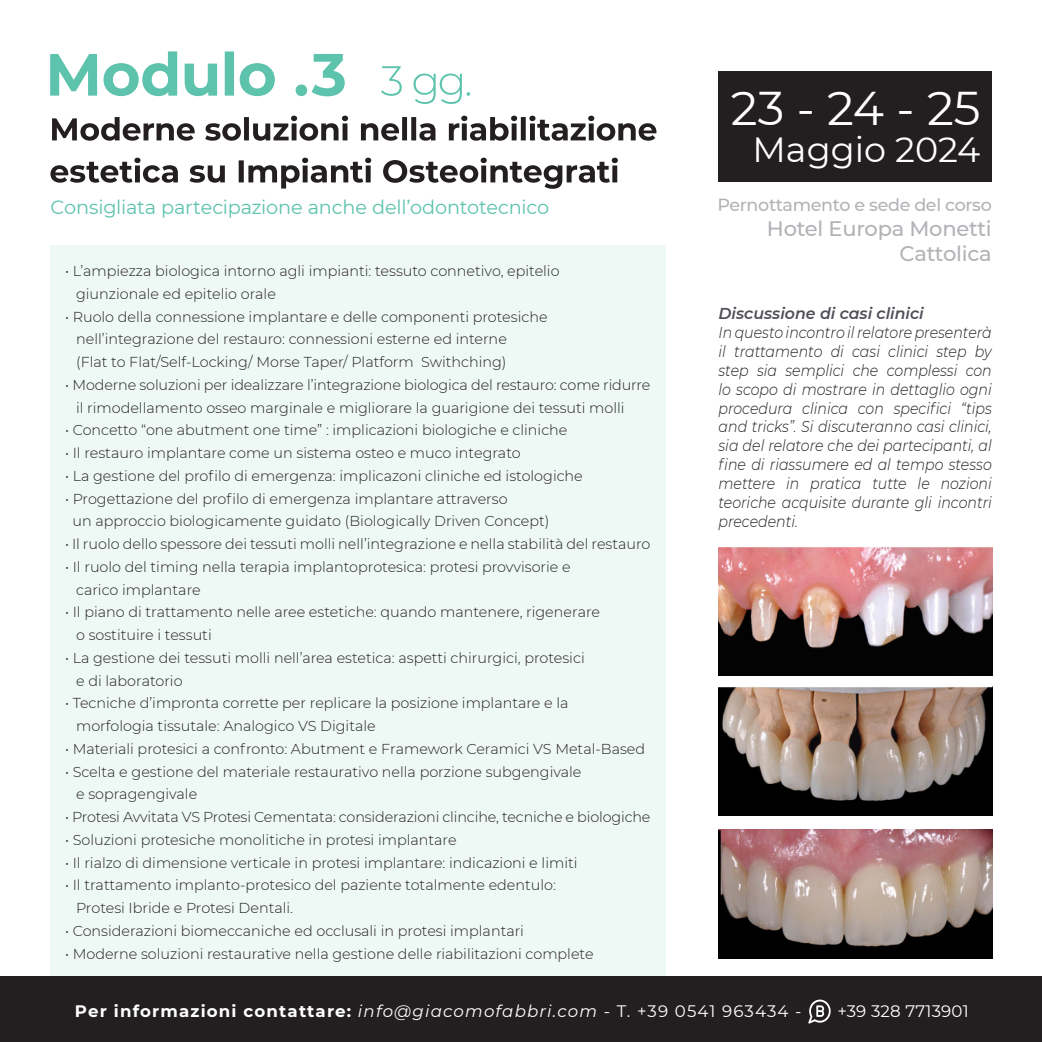
<style>
.page{position:relative;width:1042px;height:1042px;background:#fff}
.page>*{position:absolute;margin:0;border:0;box-sizing:border-box;transform-origin:0 0}
.t1{font:47.25px "Montserrat";color:#fff}
.t2{font:35px "Montserrat";color:#fff}
.t3{font:500 21px/25.2px "Montserrat";letter-spacing:-.01em;color:#b2b3b7;text-align:right}
.t4{font:19.25px "Montserrat";letter-spacing:-.01em;color:#5dc3ad}
.t5{font:500 17.5px "Montserrat";letter-spacing:-.02em;color:#b2b3b7}
.t6{font:700 16.62px "Montserrat";letter-spacing:.07em;color:#fff}
.t7{font:16.62px "Montserrat";letter-spacing:.01em;color:#fff}
.t8{font:italic 300 15.75px/18.9px "Montserrat";color:#231f20;text-align:justify;scale:.9 1}
.t9{font:italic 600 15.75px "Montserrat";color:#4f4f57}
.t10{font:300 14.35px/22.8px "Montserrat";color:#231f20}
.s1{font-weight:400;font-style:italic}
.s2{font-weight:400}
</style>
<div class="page">
<div style="left:50px;top:246px;width:616px;height:750px;background:#eef8f5"></div>
<svg style="left:50px;top:51px;width:420px;height:53px"></svg>
<svg style="left:50px;top:158px;width:568px;height:31px"></svg>
<svg style="left:52px;top:116px;width:604px;height:25px"></svg>
<img style="left:719px;top:547px;width:273px;height:128px">
<img style="left:719px;top:687px;width:273px;height:128px">
<img style="left:719px;top:829px;width:273px;height:129px">
<div style="left:0;top:976px;width:1042px;height:66px;background:#231f20"></div>
<div style="left:718px;top:71px;width:274px;height:111px;background:#231f20"></div>
<svg style="left:808px;top:999px;width:22px;height:24px"></svg>
<h3 class="t4" style="left:50px;top:194px;width:500px">Consigliata partecipazione anche dell’odontotecnico</h3>
<p class="t10" style="left:76px;top:259px;width:485px;text-indent:-11px">• L’ampiezza biologica intorno agli impianti: tessuto connetivo, epitelio giunzionale ed epitelio orale</p>
<p class="t10" style="left:76px;top:305px;width:473px;text-indent:-11px">• Ruolo della connessione implantare e delle componenti protesiche nell’integrazione del restauro: connessioni esterne ed interne<br>(Flat to Flat/Self-Locking/ Morse Taper/ Platform Swithching)</p>
<p class="t10" style="left:76px;top:373px;width:576px;text-indent:-11px">• Moderne soluzioni per idealizzare l’integrazione biologica del restauro: come ridurre il rimodellamento osseo marginale e migliorare la guarigione dei tessuti molli</p>
<p class="t10" style="left:65px;top:418px;width:504px">• Concetto “one abutment one time” : implicazioni biologiche e cliniche</p>
<p class="t10" style="left:65px;top:441px;width:457px">• Il restauro implantare come un sistema osteo e muco integrato</p>
<p class="t10" style="left:65px;top:464px;width:519px">• La gestione del profilo di emergenza: implicazoni cliniche ed istologiche</p>
<p class="t10" style="left:72px;top:487px;width:479px;text-indent:-7px">• Progettazione del profilo di emergenza implantare attraverso<br>un approccio biologicamente guidato (Biologically Driven Concept)</p>
<p class="t10" style="left:65px;top:532px;width:587px">• Il ruolo dello spessore dei tessuti molli nell’integrazione e nella stabilità del restauro</p>
<p class="t10" style="left:76px;top:555px;width:496px;text-indent:-11px">• Il ruolo del timing nella terapia implantoprotesica: protesi provvisorie e carico implantare</p>
<p class="t10" style="left:76px;top:600px;width:525px;text-indent:-11px">• Il piano di trattamento nelle aree estetiche: quando mantenere, rigenerare o sostituire i tessuti</p>
<p class="t10" style="left:76px;top:646px;width:510px;text-indent:-11px">• La gestione dei tessuti molli nell’area estetica: aspetti chirurgici, protesici e di laboratorio</p>
<p class="t10" style="left:76px;top:691px;width:494px;text-indent:-11px">• Tecniche d’impronta corrette per replicare la posizione implantare e la morfologia tissutale: Analogico VS Digitale</p>
<p class="t10" style="left:65px;top:737px;width:582px">• Materiali protesici a confronto: Abutment e Framework Ceramici VS Metal-Based</p>
<p class="t10" style="left:76px;top:760px;width:507px;text-indent:-11px">• Scelta e gestione del materiale restaurativo nella porzione subgengivale e sopragengivale</p>
<p class="t10" style="left:65px;top:805px;width:587px">• Protesi Avvitata VS Protesi Cementata: considerazioni clincihe, tecniche e biologiche</p>
<p class="t10" style="left:65px;top:828px;width:393px">• Soluzioni protesiche monolitiche in protesi implantare</p>
<p class="t10" style="left:65px;top:851px;width:514px">• Il rialzo di dimensione verticale in protesi implantare: indicazioni e limiti</p>
<p class="t10" style="left:76px;top:873px;width:481px;text-indent:-11px">• Il trattamento implanto-protesico del paziente totalmente edentulo:<br>Protesi Ibride e Protesi Dentali.</p>
<p class="t10" style="left:65px;top:919px;width:460px">• Considerazioni biomeccaniche ed occlusali in protesi implantari</p>
<p class="t10" style="left:65px;top:942px;width:530px">• Moderne soluzioni restaurative nella gestione delle riabilitazioni complete</p>
<h1 class="t1" style="left:731px;top:76px;width:251px">23 - 24 - 25</h1>
<h2 class="t2" style="left:752px;top:126px;width:229px">Maggio 2024</h2>
<p class="t5" style="left:717px;top:192px;width:276px">Pernottamento e sede del corso</p>
<h3 class="t3" style="left:767px;top:215px;width:226px">Hotel Europa Monetti<br>Cattolica</h3>
<p class="t9" style="left:718px;top:302px;width:207px">Discussione di casi clinici</p>
<p class="t8" style="left:718px;top:322px;width:305px">In questo incontro il relatore presenterà il trattamento di casi clinici step by step sia semplici che complessi con lo scopo di mostrare in dettaglio ogni procedura clinica con specifici “tips and tricks”. Si discuteranno casi clinici, sia del relatore che dei partecipanti, al fine di riassumere ed al tempo stesso mettere in pratica tutte le nozioni teoriche acquisite durante gli incontri precedenti.</p>
<p class="t6" style="left:75px;top:998px;width:728px">Per informazioni contattare: <span class="s1">info@giacomofabbri.com</span> <span class="s2">- T. +39 0541 963434 -</span></p>
<p class="t7" style="left:837px;top:999px;width:133px">+39 328 7713901</p>
</div>
